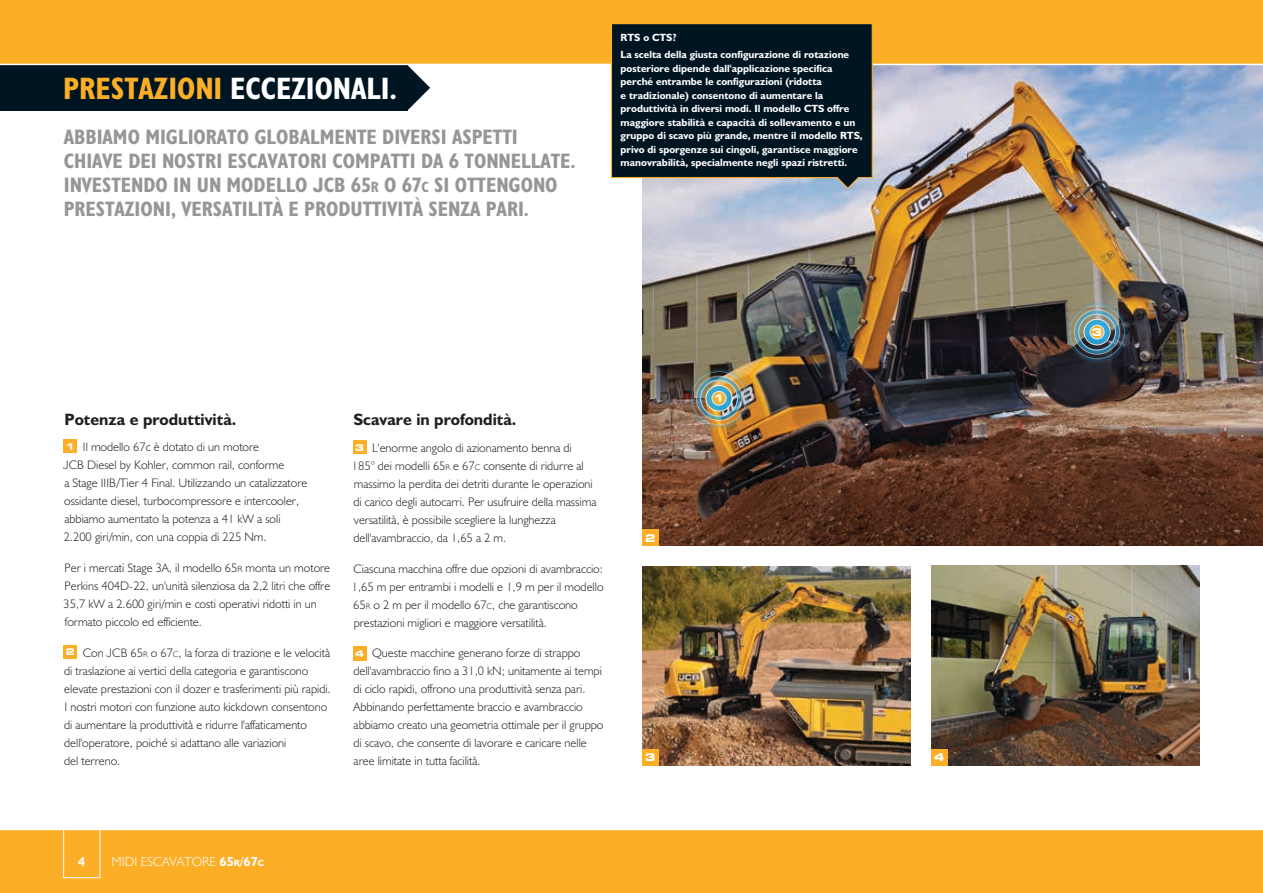
<style>
.page{position:relative;width:1263px;height:893px;background:#fff}
.page>*{position:absolute;margin:0;border:0;box-sizing:border-box;transform-origin:0 0}
.t1{font:31.2px "JCB Bold Condensed";color:#fff}
.t2{font:21px/24px "JCB Bold Condensed";color:#949698}
.t3{font:16.5px "JCB Bold";color:#231f20}
.t4{font:13.2px "JCB Light";color:#fff}
.t5{font:13.2px "JCB Bold";color:#fff}
.t6{font:12.3px/18px "JCB Light";color:#231f20}
.t7{font:10.5px/13.5px "JCB Bold";color:#fff}
.t8{font:700 expanded 10.5px "Square 721 BT";color:#fff}
.s1{color:#fcaf26}
.s2{font-size:15px}
.s3{font-family:"Square 721 BT";font-weight:700;font-stretch:expanded;font-size:9.15px;color:#fff}
.s4{font-size:9px}
.s5{font-size:8.25px}
.s6{font-family:"JCB Bold"}
.s7{font-family:"JCB Bold";font-size:9px}
</style>
<div class="page">
<img style="left:642px;top:567px;width:268px;height:198px">
<img style="left:931px;top:566px;width:268px;height:199px">
<svg style="left:407px;top:65px;width:23px;height:45px"></svg>
<div style="left:0;top:54px;width:407px;height:57px;background:#001522"></div>
<img style="left:642px;top:65px;width:621px;height:481px">
<div style="left:0;top:0;width:1263px;height:64px;background:#fcaf26"></div>
<div style="left:0;top:829px;width:1263px;height:64px;background:#fcaf26"></div>
<hr style="left:0;top:829px;width:1263px;height:1px;background:#fff">
<div style="left:64px;top:440px;width:13px;height:13px;background:#fcaf26"></div>
<div style="left:64px;top:645px;width:13px;height:14px;background:#fcaf26"></div>
<div style="left:353px;top:441px;width:13px;height:13px;background:#fcaf26"></div>
<div style="left:353px;top:646px;width:13px;height:13px;background:#fcaf26"></div>
<div style="left:353px;top:647px;width:13px;height:13px;background:#fcaf26"></div>
<hr style="left:0;top:64px;width:1263px;height:1px;background:#fff">
<div style="left:63px;top:819px;width:37px;height:59px;border:1px solid #fff"></div>
<div style="left:642px;top:749px;width:16px;height:16px;background:#fcaf26"></div>
<div style="left:642px;top:530px;width:16px;height:16px;background:#fcaf26"></div>
<svg style="left:610px;top:24px;width:263px;height:166px;background:#12242f"></svg>
<div style="left:931px;top:749px;width:16px;height:16px;background:#fcaf26"></div>
<img style="left:1065px;top:300px;width:64px;height:64px">
<img style="left:687px;top:367px;width:64px;height:63px">
<h1 class="t1" style="left:63px;top:69px;width:335px"><span class="s1">PRESTAZIONI</span> ECCEZIONALI.</h1>
<h2 class="t2" style="left:64px;top:124px;width:513px">ABBIAMO MIGLIORATO GLOBALMENTE DIVERSI ASPETTI CHIAVE DEI NOSTRI ESCAVATORI COMPATTI DA 6 TONNELLATE.<br>INVESTENDO IN UN MODELLO JCB 65<span class="s2">R</span> O 67<span class="s2">C</span> SI OTTENGONO PRESTAZIONI, VERSATILITÀ E PRODUTTIVITÀ SENZA PARI.</h2>
<p class="t7" style="left:621px;top:28px;width:230px;line-height:17.7px">RTS o CTS?<br>La scelta della giusta configurazione di rotazione</p>
<p class="t7" style="left:621px;top:61px;width:244px">posteriore dipende dall'applicazione specifica perché entrambe le configurazioni (ridotta<br>e tradizionale) consentono di aumentare la produttività in diversi modi. Il modello CTS offre maggiore stabilità e capacità di sollevamento e un gruppo di scavo più grande, mentre il modello RTS, privo di sporgenze sui cingoli, garantisce maggiore manovrabilità, specialmente negli spazi ristretti.</p>
<h3 class="t3" style="left:64px;top:409px;width:173px">Potenza e produttività.</h3>
<p class="t6" style="left:64px;top:438px;width:245px"><span class="s3">1</span> Il modello 67c è dotato di un motore<br>JCB Diesel by Kohler, common rail, conforme<br>a Stage IIIB/Tier 4 Final. Utilizzando un catalizzatore ossidante diesel, turbocompressore e intercooler, abbiamo aumentato la potenza a 41 kW a soli 2.200 giri/min, con una coppia di 225 Nm.</p>
<p class="t6" style="left:63px;top:558px;width:268px">Per i mercati Stage 3A, il modello 65<span class="s4">R</span> monta un motore Perkins 404D-22, un'unità silenziosa da 2,2 litri che offre 35,7 kW a 2.600 giri/min e costi operativi ridotti in un formato piccolo ed efficiente.</p>
<p class="t6" style="left:64px;top:643px;width:268px"><span class="s3">2</span> Con JCB 65<span class="s5">R</span> o 67<span class="s5">C</span>, la forza di trazione e le velocità di traslazione ai vertici della categoria e garantiscono elevate prestazioni con il dozer e trasferimenti più rapidi.<br>I nostri motori con funzione auto kickdown consentono di aumentare la produttività e ridurre l'affaticamento dell'operatore, poiché si adattano alle variazioni<br>del terreno.</p>
<h3 class="t3" style="left:353px;top:409px;width:164px">Scavare in profondità.</h3>
<p class="t6" style="left:352px;top:438px;width:246px"><span class="s3">3</span> L'enorme angolo di azionamento benna di<br>185° dei modelli 65<span class="s5">R</span> e 67<span class="s5">C</span> consente di ridurre al massimo la perdita dei detriti durante le operazioni di carico degli autocarri. Per usufruire della massima versatilità, è possibile scegliere la lunghezza dell'avambraccio, da 1,65 a 2 m.</p>
<p class="t6" style="left:352px;top:559px;width:253px">Ciascuna macchina offre due opzioni di avambraccio:<br>1,65 m per entrambi i modelli e 1,9 m per il modello 65<span class="s5">R</span> o 2 m per il modello 67<span class="s5">C</span>, che garantiscono prestazioni migliori e maggiore versatilità.</p>
<p class="t6" style="left:353px;top:644px;width:252px"><span class="s3">4</span> Queste macchine generano forze di strappo dell'avambraccio fino a 31,0 kN; unitamente ai tempi di ciclo rapidi, offrono una produttività senza pari.<br>Abbinando perfettamente braccio e avambraccio abbiamo creato una geometria ottimale per il gruppo di scavo, che consente di lavorare e caricare nelle aree limitate in tutta facilità.</p>
<p class="t5" style="left:78px;top:853px;width:9px">4</p>
<p class="t4" style="left:112px;top:853px;width:154px">MIDI ESCAVATORE <span class="s6">65</span><span class="s7">R</span><span class="s6">/67</span><span class="s7">C</span></p>
<p class="t8" style="left:645px;top:532px;width:12px">2</p>
<p class="t8" style="left:645px;top:751px;width:12px">3</p>
<p class="t8" style="left:714px;top:392px;width:12px">1</p>
<p class="t8" style="left:934px;top:751px;width:12px">4</p>
<p class="t8" style="left:1092px;top:326px;width:12px">3</p>
</div>
